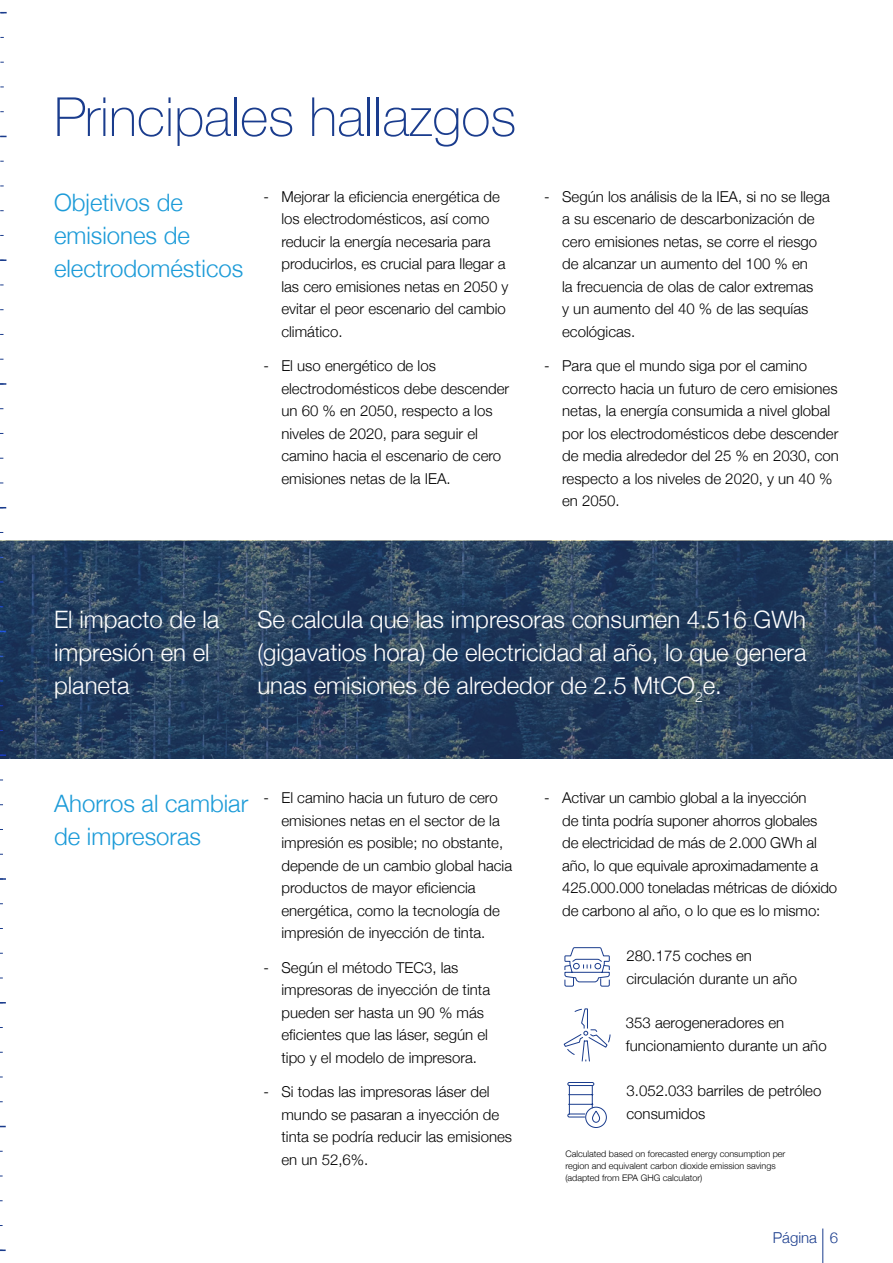
<style>
.page{position:relative;width:893px;height:1263px;background:#fff}
.page>*{position:absolute;margin:0;border:0;box-sizing:border-box;transform-origin:0 0}
.Heading_2{font:100 54px "Helvetica Neue";color:#1a3c8d}
.Sub_Heading_1{font:300 24px/33px "Helvetica Neue";color:#fff}
.Sub_Heading_1-2{font:300 24px/33px "Helvetica Neue";color:#1c9bd8}
.Body_Copy{font:300 15px/22.5px "Helvetica Neue";color:#000}
.t1{font:300 15px "Helvetica Neue";color:#1a3c8d}
.Reference_Copy{font:300 9px/12px "Helvetica Neue";color:#000}
</style>
<div class="page">
<img style="left:0;top:541px;width:893px;height:217px">
<svg style="left:563px;top:1008px;width:48px;height:54px"></svg>
<svg style="left:564px;top:947px;width:46px;height:40px"></svg>
<svg style="left:567px;top:1082px;width:33px;height:41px"></svg>
<div style="left:585px;top:1107px;width:22px;height:21px;border:1px solid #1a3c8d;border-radius:50%"></div>
<svg style="left:0;top:1249px;width:6px;height:2px"></svg>
<svg style="left:0;top:878px;width:6px;height:2px"></svg>
<svg style="left:0;top:754px;width:6px;height:2px"></svg>
<svg style="left:0;top:383px;width:6px;height:2px"></svg>
<svg style="left:0;top:259px;width:6px;height:2px"></svg>
<hr style="left:822px;top:1228px;width:1px;height:35px;background:#1a3c8d">
<p class="Heading_2" style="left:54px;top:76px;width:464px">Principales hallazgos</p>
<p class="Sub_Heading_1-2" style="left:54px;top:184px;width:191px">Objetivos de emisiones de electrodomésticos</p>
<p class="Body_Copy" style="left:281px;top:184px;width:229px;text-indent:-18px">- Mejorar la eficiencia energética de los electrodomésticos, así como reducir la energía necesaria para producirlos, es crucial para llegar a las cero emisiones netas en 2050 y evitar el peor escenario del cambio climático.</p>
<p class="Body_Copy" style="left:281px;top:354px;width:229px;text-indent:-18px">- El uso energético de los electrodomésticos debe descender un 60 % en 2050, respecto a los niveles de 2020, para seguir el camino hacia el escenario de cero emisiones netas de la IEA.</p>
<p class="Body_Copy" style="left:562px;top:184px;width:269px;text-indent:-18px">- Según los análisis de la IEA, si no se llega a su escenario de descarbonización de cero emisiones netas, se corre el riesgo de alcanzar un aumento del 100 % en<br>la frecuencia de olas de calor extremas<br>y un aumento del 40 % de las sequías ecológicas.</p>
<p class="Body_Copy" style="left:562px;top:354px;width:278px;text-indent:-18px">- Para que el mundo siga por el camino correcto hacia un futuro de cero emisiones netas, la energía consumida a nivel global por los electrodomésticos debe descender de media alrededor del 25 % en 2030, con respecto a los niveles de 2020, y un 40 % en 2050.</p>
<p class="Sub_Heading_1" style="left:54px;top:601px;width:167px">El impacto de la impresión en el planeta</p>
<p class="Sub_Heading_1" style="left:257px;top:601px;width:551px;text-align:justify">Se calcula que las impresoras consumen 4.516 GWh (gigavatios hora) de electricidad al año, lo que genera unas emisiones de alrededor de 2.5 MtCO<sub>2</sub>e.</p>
<p class="Sub_Heading_1-2" style="left:54px;top:785px;width:196px">Ahorros al cambiar de impresoras</p>
<p class="Body_Copy" style="left:562px;top:785px;width:276px;text-indent:-18px">- Activar un cambio global a la inyección<br>de tinta podría suponer ahorros globales de electricidad de más de 2.000 GWh al año, lo que equivale aproximadamente a 425.000.000 toneladas métricas de dióxido de carbono al año, o lo que es lo mismo:</p>
<p class="Body_Copy" style="left:281px;top:785px;width:232px;text-indent:-18px">- El camino hacia un futuro de cero emisiones netas en el sector de la impresión es posible; no obstante, depende de un cambio global hacia productos de mayor eficiencia energética, como la tecnología de impresión de inyección de tinta.</p>
<p class="Body_Copy" style="left:281px;top:955px;width:210px;text-indent:-18px">- Según el método TEC3, las impresoras de inyección de tinta pueden ser hasta un 90 % más eficientes que las láser, según el tipo y el modelo de impresora.</p>
<p class="Body_Copy" style="left:281px;top:1079px;width:232px;text-indent:-18px">- Si todas las impresoras láser del mundo se pasaran a inyección de tinta se podría reducir las emisiones en un 52,6%.</p>
<p class="Body_Copy" style="left:626px;top:1078px;width:196px">3.052.033 barriles de petróleo consumidos</p>
<p class="Body_Copy" style="left:626px;top:944px;width:172px">280.175 coches en circulación durante un año</p>
<p class="Body_Copy" style="left:626px;top:1010px;width:202px">353 aerogeneradores en funcionamiento durante un año</p>
<p class="Reference_Copy" style="left:565px;top:1147px;width:222px">Calculated based on forecasted energy consumption per region and equivalent carbon dioxide emission savings (adapted from EPA GHG calculator)</p>
<p class="t1" style="left:773px;top:1225px;width:67px">Página 6</p>
</div>
